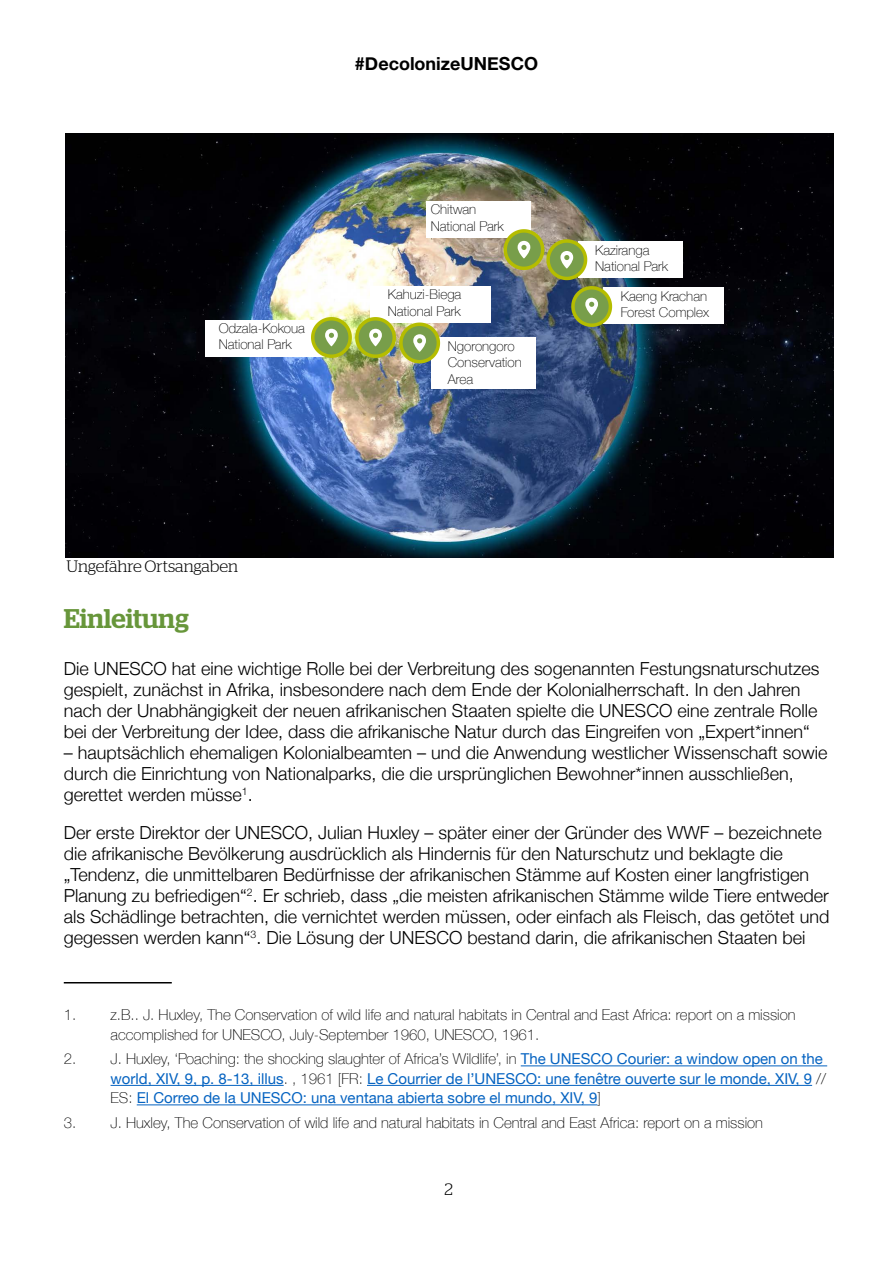
<style>
.page{position:relative;width:893px;height:1263px;background:#fff}
.page>*{position:absolute;margin:0;border:0;box-sizing:border-box;transform-origin:0 0}
.t1{font:500 27px "Stag";color:#67963a}
.t2{font:300 18px/21px "Helvetica Neue";color:#000}
.t3{font:700 18px "Helvetica Neue";color:#000}
.t4{font:300 16.5px "Stag";color:#000}
.t5{font:100 15px/19.5px "Helvetica Neue";color:#000}
.t6{font:15px/19.5px "Helvetica Neue";color:#0563c1}
.t7{font:100 13.5px/16.5px "Helvetica Neue";color:#000}
.s1{font-weight:100;color:#000}
</style>
<div class="page">
<hr style="left:64px;top:982px;width:108px;height:1px;background:#000">
<hr style="left:521px;top:1065px;width:306px;height:1px;background:#0563c1">
<hr style="left:111px;top:1085px;width:173px;height:1px;background:#0563c1">
<hr style="left:367px;top:1085px;width:445px;height:1px;background:#0563c1">
<hr style="left:137px;top:1104px;width:460px;height:1px;background:#0563c1">
<img style="left:65px;top:133px;width:768px;height:424px">
<div style="left:604px;top:287px;width:120px;height:37px;background:#fff"></div>
<div style="left:578px;top:241px;width:105px;height:37px;background:#fff"></div>
<div style="left:426px;top:201px;width:105px;height:37px;background:#fff"></div>
<div style="left:431px;top:338px;width:105px;height:51px;background:#fff"></div>
<div style="left:371px;top:286px;width:120px;height:36px;background:#fff"></div>
<div style="left:206px;top:320px;width:120px;height:36px;background:#fff"></div>
<svg style="left:571px;top:286px;width:41px;height:41px;background:#90a657"></svg>
<img style="left:311px;top:317px;width:129px;height:46px">
<svg style="left:503px;top:229px;width:84px;height:51px;background:#9aa760"></svg>
<p class="t3" style="left:355px;top:50px;width:185px">#DecolonizeUNESCO</p>
<p class="t7" style="left:219px;top:319px;width:88px">Odzala-Kokoua<br>National Park</p>
<p class="t4" style="left:66px;top:557px;width:173px">Ungefähre Ortsangaben</p>
<p class="t7" style="left:431px;top:201px;width:75px">Chitwan<br>National Park</p>
<p class="t7" style="left:388px;top:285px;width:75px">Kahuzi-Biega<br>National Park</p>
<p class="t7" style="left:448px;top:337px;width:75px">Ngorongoro<br>Conservation<br>Area</p>
<p class="t7" style="left:595px;top:241px;width:75px">Kaziranga<br>National Park</p>
<p class="t7" style="left:621px;top:287px;width:90px">Kaeng Krachan<br>Forest Complex</p>
<h1 class="t1" style="left:64px;top:603px;width:127px">Einleitung</h1>
<p class="t2" style="left:64px;top:656px;width:757px">Die UNESCO hat eine wichtige Rolle bei der Verbreitung des sogenannten Festungsnaturschutzes gespielt, zunächst in Afrika, insbesondere nach dem Ende der Kolonialherrschaft. In den Jahren nach der Unabhängigkeit der neuen afrikanischen Staaten spielte die UNESCO eine zentrale Rolle bei der Verbreitung der Idee, dass die afrikanische Natur durch das Eingreifen von „Expert*innen“</p>
<p class="t2" style="left:64px;top:740px;width:765px">– hauptsächlich ehemaligen Kolonialbeamten – und die Anwendung westlicher Wissenschaft sowie durch die Einrichtung von Nationalparks, die die ursprünglichen Bewohner*innen ausschließen, gerettet werden müsse<sup>1</sup>.</p>
<p class="t2" style="left:64px;top:820px;width:767px">Der erste Direktor der UNESCO, Julian Huxley – später einer der Gründer des WWF – bezeichnete die afrikanische Bevölkerung ausdrücklich als Hindernis für den Naturschutz und beklagte die „Tendenz, die unmittelbaren Bedürfnisse der afrikanischen Stämme auf Kosten einer langfristigen Planung zu befriedigen“<sup>2</sup>. Er schrieb, dass „die meisten afrikanischen Stämme wilde Tiere entweder als Schädlinge betrachten, die vernichtet werden müssen, oder einfach als Fleisch, das getötet und gegessen werden kann“<sup>3</sup>. Die Lösung der UNESCO bestand darin, die afrikanischen Staaten bei</p>
<p class="t5" style="left:111px;top:1004px;width:687px;text-indent:-47px">1. z.B.. J. Huxley, The Conservation of wild life and natural habitats in Central and East Africa: report on a mission accomplished for UNESCO, July-September 1960, UNESCO, 1961.</p>
<p class="t6" style="left:111px;top:1050px;width:717px;text-indent:-47px"><span class="s1">2. J. Huxley, ‘Poaching: the shocking slaughter of Africa’s Wildlife’, in</span> The UNESCO Courier: a window open on the world, XIV, 9, p. 8-13, illus<span class="s1">. , 1961 [FR:</span> Le Courrier de l’UNESCO: une fenêtre ouverte sur le monde, XIV, 9 <span class="s1">//<br>ES:</span> El Correo de la UNESCO: una ventana abierta sobre el mundo, XIV, 9<span class="s1">]</span></p>
<p class="t5" style="left:64px;top:1112px;width:701px">3. J. Huxley, The Conservation of wild life and natural habitats in Central and East Africa: report on a mission</p>
<p class="t4" style="left:444px;top:1179px;width:10px">2</p>
</div>
